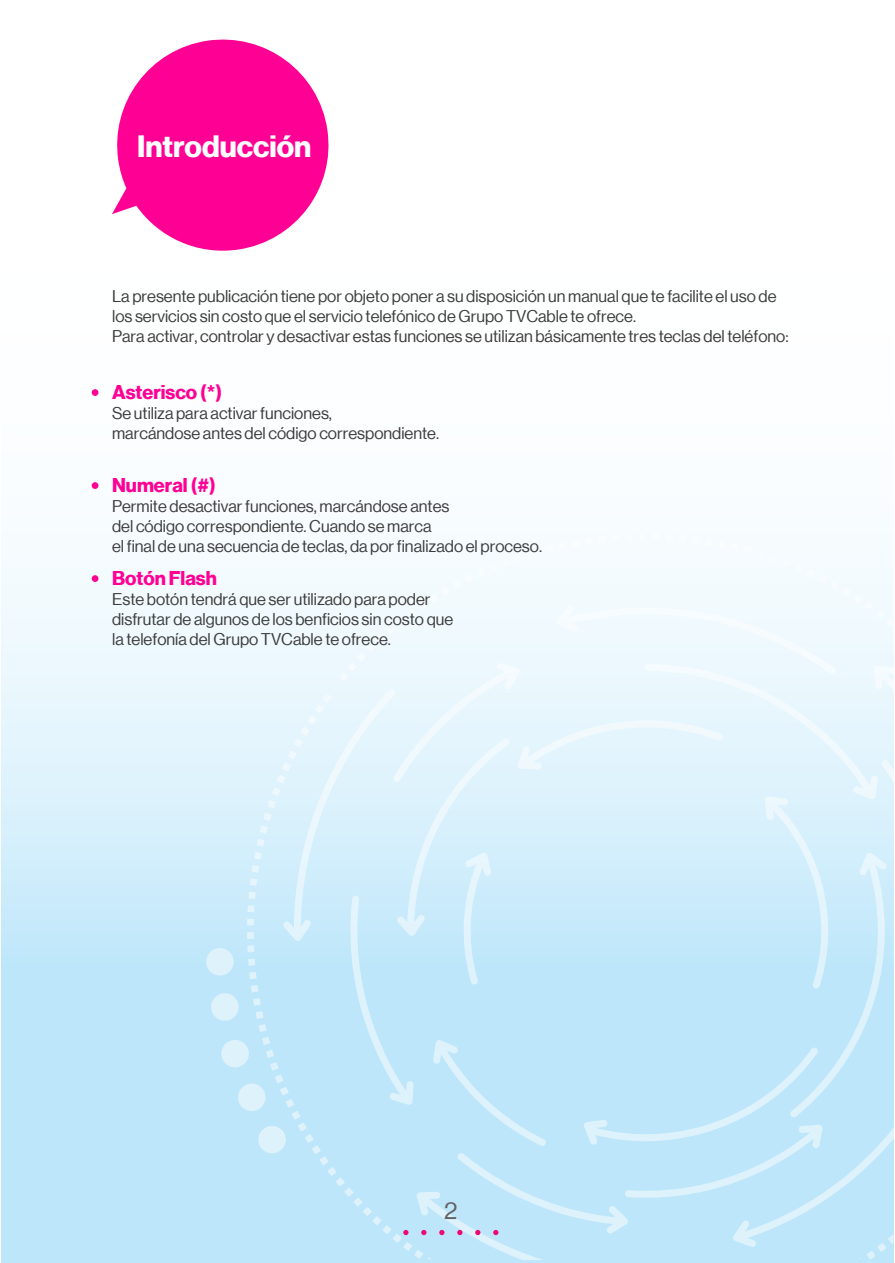
<style>
.page{position:relative;width:895px;height:1263px;background:#fff}
.page>*{position:absolute;margin:0;border:0;box-sizing:border-box;transform-origin:0 0}
.t1{font:30px "N Haas Grotesk DSW02 75 Bd";color:#fff}
.t2{font:24px "N Haas Grotesk DSW02 55 Rg";color:#606163}
.t3{font:19.5px "N Haas Grotesk DSW02 75 Bd";color:#ff0095}
.t4{font:16.5px/19.8px "N Haas Grotesk DSW02 55 Rg";color:#3c3c3c}
</style>
<div class="page">
<div style="left:2px;top:3px;width:891px;height:1259px;background:linear-gradient(to bottom,#fff,#b9e4fa)"></div>
<svg style="left:247px;top:533px;width:645px;height:726px;fill:#f3fafe"></svg>
<svg style="left:283px;top:605px;width:609px;height:654px;background:#d0edfb"></svg>
<div style="left:206px;top:948px;width:27px;height:27px;background:#def2fc;border-radius:50%"></div>
<div style="left:211px;top:993px;width:27px;height:28px;background:#def2fc;border-radius:50%"></div>
<div style="left:221px;top:1040px;width:28px;height:27px;background:#def2fc;border-radius:50%"></div>
<div style="left:238px;top:1084px;width:27px;height:27px;background:#def2fc;border-radius:50%"></div>
<div style="left:258px;top:1126px;width:27px;height:27px;background:#def2fc;border-radius:50%"></div>
<svg style="left:110px;top:32px;width:225px;height:224px;fill:#ff0095"></svg>
<svg style="left:493px;top:1230px;width:5px;height:5px"></svg>
<svg style="left:475px;top:1230px;width:5px;height:5px"></svg>
<svg style="left:457px;top:1230px;width:5px;height:5px"></svg>
<svg style="left:439px;top:1230px;width:5px;height:5px"></svg>
<svg style="left:421px;top:1230px;width:5px;height:5px"></svg>
<svg style="left:403px;top:1230px;width:5px;height:5px"></svg>
<div style="left:92px;top:389px;width:6px;height:7px;background:#ff0095;border-radius:50%"></div>
<div style="left:92px;top:482px;width:6px;height:7px;background:#ff0095;border-radius:50%"></div>
<div style="left:92px;top:575px;width:6px;height:7px;background:#ff0095;border-radius:50%"></div>
<h1 class="t1" style="left:137px;top:129px;width:176px">Introducción</h1>
<p class="t4" style="left:112px;top:287px;width:677px">La presente publicación tiene por objeto poner a su disposición un manual que te facilite el uso de los servicios sin costo que el servicio telefónico de Grupo TVCable te ofrece.<br>Para activar, controlar y desactivar estas funciones se utilizan básicamente tres teclas del teléfono:</p>
<p class="t3" style="left:112px;top:381px;width:111px">Asterisco (*)</p>
<p class="t4" style="left:112px;top:404px;width:328px">Se utiliza para activar funciones,<br>marcándose antes del código correspondiente.</p>
<p class="t3" style="left:112px;top:474px;width:105px">Numeral (#)</p>
<p class="t4" style="left:112px;top:497px;width:431px">Permite desactivar funciones, marcándose antes<br>del código correspondiente. Cuando se marca<br>el final de una secuencia de teclas, da por finalizado el proceso.</p>
<p class="t3" style="left:112px;top:567px;width:106px">Botón Flash</p>
<p class="t4" style="left:112px;top:590px;width:342px">Este botón tendrá que ser utilizado para poder disfrutar de algunos de los benficios sin costo que la telefonía del Grupo TVCable te ofrece.</p>
<h2 class="t2" style="left:444px;top:1197px;width:15px">2</h2>
</div>
